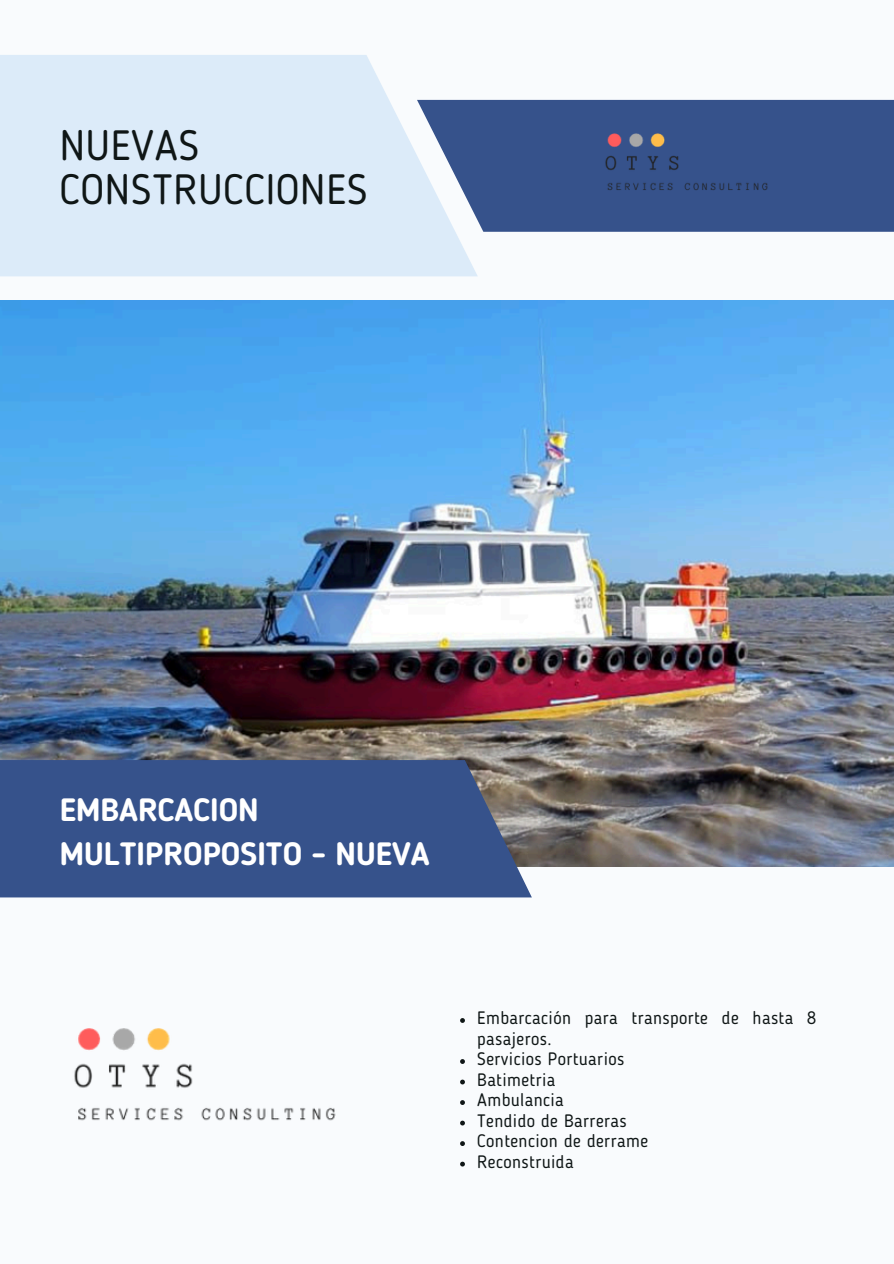
<style>
.page{position:relative;width:894px;height:1264px;background:#fff}
.page>*{position:absolute;margin:0;border:0;box-sizing:border-box;transform-origin:0 0}
.t1{font:42.15px/43.8px "Blogger Sans";letter-spacing:.02em;color:#0f1616}
.t2{font:700 32.1px/43.8px "Blogger Sans";color:#fff}
.t3{font:17.85px/20.5px "Blogger Sans";letter-spacing:.02em;color:#0f1616}
</style>
<div class="page">
<div style="left:0;top:0;width:893px;height:1263px;background:#f9fbfd"></div>
<img style="left:0;top:300px;width:893px;height:566px">
<div style="left:477px;top:100px;width:416px;height:132px;background:#36528b"></div>
<svg style="left:0;top:55px;width:477px;height:221px;fill:#dcebf9"></svg>
<div style="left:0;top:760px;width:531px;height:137px;background:#36528b"></div>
<div style="left:597px;top:108px;width:207px;height:115px;background:#36528b"></div>
<svg style="left:460px;top:1018px;width:5px;height:4px"></svg>
<svg style="left:460px;top:1059px;width:5px;height:4px"></svg>
<svg style="left:460px;top:1079px;width:5px;height:5px"></svg>
<svg style="left:460px;top:1100px;width:5px;height:4px"></svg>
<svg style="left:460px;top:1120px;width:5px;height:5px"></svg>
<svg style="left:460px;top:1141px;width:5px;height:4px"></svg>
<svg style="left:460px;top:1161px;width:5px;height:5px"></svg>
<img style="left:74px;top:1028px;width:262px;height:93px">
<p class="t1" style="left:60px;top:127px;width:309px">NUEVAS<br>CONSTRUCCIONES</p>
<h1 class="t2" style="left:60px;top:790px;width:371px">EMBARCACION<br>MULTIPROPOSITO - NUEVA</h1>
<h2 class="t3" style="left:477px;top:1009px;width:340px">Embarcación para transporte de hasta 8 pasajeros.</h2>
<p class="t3" style="left:477px;top:1050px;width:148px">Servicios Portuarios</p>
<p class="t3" style="left:477px;top:1070px;width:80px">Batimetria</p>
<p class="t3" style="left:477px;top:1091px;width:88px">Ambulancia</p>
<p class="t3" style="left:477px;top:1111px;width:151px">Tendido de Barreras</p>
<p class="t3" style="left:477px;top:1132px;width:172px">Contencion de derrame</p>
<p class="t3" style="left:477px;top:1152px;width:98px">Reconstruida</p>
</div>
